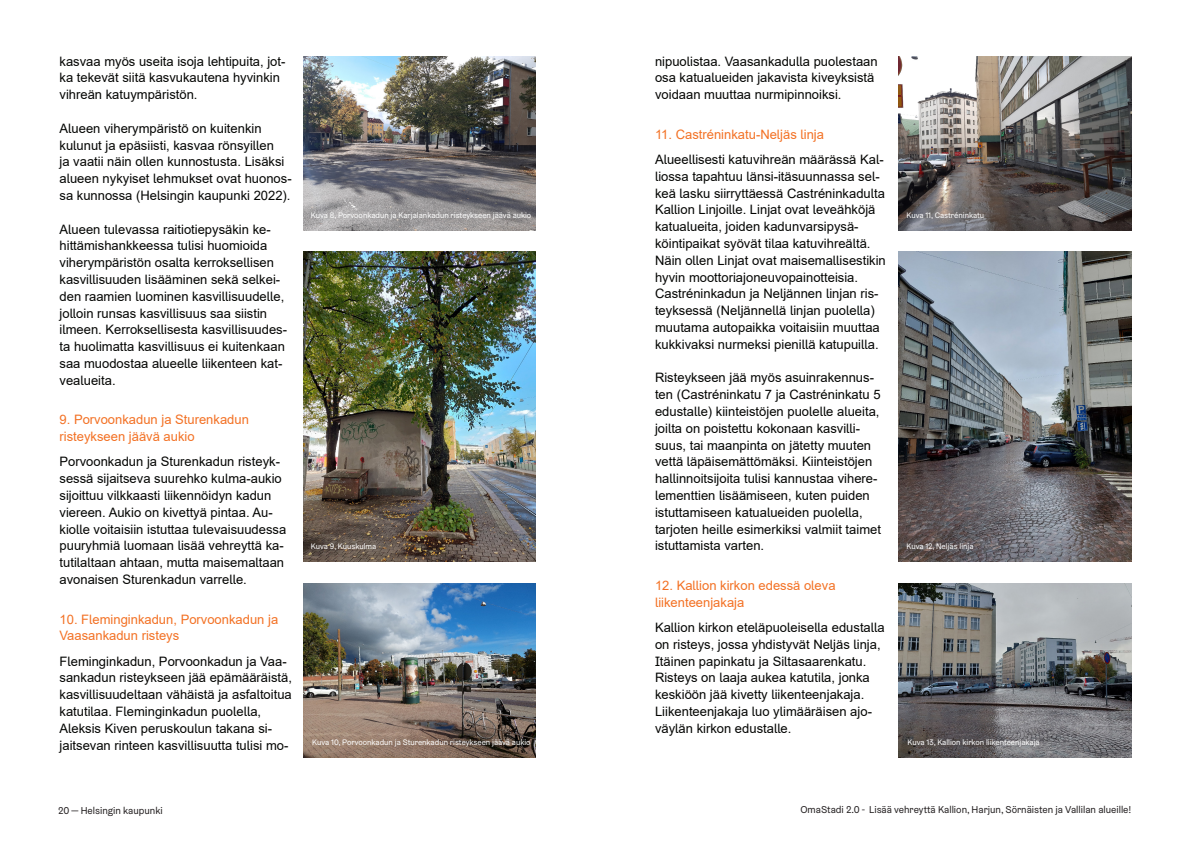
<style>
.page{position:relative;width:1191px;height:842px;background:#fff}
.page>*{position:absolute;margin:0;border:0;box-sizing:border-box;transform-origin:0 0}
.Leipis_14_pt{font:13px/16.8px "Arial";color:#040503}
.Leipis_14_pt-2{font:13px/16.8px "Arial";color:#f37124}
.t1{font:10px "Helsinki Grotesk";color:#231f20}
.Kuvateksti{font:8px "Helsinki Grotesk";color:#fff}
</style>
<div class="page">
<img style="left:303px;top:56px;width:233px;height:174px">
<img style="left:303px;top:252px;width:233px;height:310px">
<img style="left:303px;top:583px;width:233px;height:175px">
<img style="left:899px;top:56px;width:232px;height:174px">
<img style="left:899px;top:252px;width:232px;height:310px">
<img style="left:899px;top:583px;width:232px;height:175px">
<p class="Leipis_14_pt" style="left:60px;top:53px;width:227px">kasvaa myös useita isoja lehtipuita, jot&shy;ka tekevät siitä kasvukautena hyvinkin vihreän katuympäristön.</p>
<p class="Leipis_14_pt" style="left:60px;top:120px;width:234px">Alueen viherympäristö on kuitenkin kulunut ja epäsiisti, kasvaa rönsyillen<br>ja vaatii näin ollen kunnostusta. Lisäksi alueen nykyiset lehmukset ovat huonos&shy;sa kunnossa (Helsingin kaupunki 2022).</p>
<p class="Leipis_14_pt" style="left:60px;top:221px;width:229px">Alueen tulevassa raitiotiepysäkin ke&shy;hittämishankkeessa tulisi huomioida viherympäristön osalta kerroksellisen kasvillisuuden lisääminen sekä selkei&shy;den raamien luominen kasvillisuudelle, jolloin runsas kasvillisuus saa siistin ilmeen. Kerroksellisesta kasvillisuudes&shy;ta huolimatta kasvillisuus ei kuitenkaan saa muodostaa alueelle liikenteen kat&shy;vealueita.</p>
<p class="Leipis_14_pt-2" style="left:60px;top:411px;width:191px">9. Porvoonkadun ja Sturenkadun</p>
<p class="Leipis_14_pt-2" style="left:60px;top:428px;width:137px">risteykseen jäävä aukio</p>
<p class="Leipis_14_pt" style="left:60px;top:453px;width:228px">Porvoonkadun ja Sturenkadun risteyk&shy;sessä sijaitseva suurehko kulma-aukio sijoittuu vilkkaasti liikennöidyn kadun viereen. Aukio on kivettyä pintaa. Au&shy;kiolle voitaisiin istuttaa tulevaisuudessa puuryhmiä luomaan lisää vehreyttä ka&shy;tutilaltaan ahtaan, mutta maisemaltaan avonaisen Sturenkadun varrelle.</p>
<p class="Leipis_14_pt-2" style="left:60px;top:610px;width:220px">10. Fleminginkadun, Porvoonkadun ja<br>Vaasankadun risteys</p>
<p class="Leipis_14_pt" style="left:60px;top:653px;width:234px">Fleminginkadun, Porvoonkadun ja Vaa&shy;sankadun risteykseen jää epämääräistä, kasvillisuudeltaan vähäistä ja asfaltoitua katutilaa. Fleminginkadun puolella, Aleksis Kiven peruskoulun takana si&shy;jaitsevan rinteen kasvillisuutta tulisi mo-</p>
<p class="Kuvateksti" style="left:311px;top:210px;width:222px">Kuva 8, Porvoonkadun ja Karjalankadun risteykseen jäävä aukio</p>
<p class="Kuvateksti" style="left:311px;top:541px;width:67px">Kuva 9, Kuuskulma</p>
<p class="Kuvateksti" style="left:312px;top:737px;width:220px">Kuva 10, Porvoonkadun ja Sturenkadun risteykseen jäävä aukio</p>
<p class="Leipis_14_pt" style="left:655px;top:53px;width:224px">nipuolistaa. Vaasankadulla puolestaan osa katualueiden jakavista kiveyksistä voidaan muuttaa nurmipinnoiksi.</p>
<p class="Leipis_14_pt-2" style="left:655px;top:126px;width:170px">11. Castréninkatu-Neljäs linja</p>
<p class="Leipis_14_pt" style="left:655px;top:151px;width:232px">Alueellisesti katuvihreän määrässä Kal&shy;liossa tapahtuu länsi-itäsuunnassa sel&shy;keä lasku siirryttäessä Castréninkadulta Kallion Linjoille. Linjat ovat leveähköjä katualueita, joiden kadunvarsipysä&shy;köintipaikat syövät tilaa katuvihreältä.<br>Näin ollen Linjat ovat maisemallisestikin hyvin moottoriajoneuvopainotteisia.<br>Castréninkadun ja Neljännen linjan ris&shy;teyksessä (Neljännellä linjan puolella) muutama autopaikka voitaisiin muuttaa kukkivaksi nurmeksi pienillä katupuilla.</p>
<p class="Leipis_14_pt" style="left:655px;top:369px;width:227px">Risteykseen jää myös asuinrakennus&shy;ten (Castréninkatu 7 ja Castréninkatu 5 edustalle) kiinteistöjen puolelle alueita, joilta on poistettu kokonaan kasvilli&shy;suus, tai maanpinta on jätetty muuten vettä läpäisemättömäksi. Kiinteistöjen hallinnoitsijoita tulisi kannustaa vihere&shy;lementtien lisäämiseen, kuten puiden istuttamiseen katualueiden puolella, tarjoten heille esimerkiksi valmiit taimet istuttamista varten.</p>
<p class="Leipis_14_pt-2" style="left:655px;top:577px;width:182px">12. Kallion kirkon edessä oleva</p>
<p class="Leipis_14_pt-2" style="left:655px;top:594px;width:91px">liikenteenjakaja</p>
<p class="Leipis_14_pt" style="left:655px;top:619px;width:231px">Kallion kirkon eteläpuoleisella edustalla on risteys, jossa yhdistyvät Neljäs linja, Itäinen papinkatu ja Siltasaarenkatu.<br>Risteys on laaja aukea katutila, jonka keskiöön jää kivetty liikenteenjakaja.<br>Liikenteenjakaja luo ylimääräisen ajo&shy;väylän kirkon edustalle.</p>
<p class="Kuvateksti" style="left:906px;top:210px;width:79px">Kuva 11, Castréninkatu</p>
<p class="Kuvateksti" style="left:906px;top:541px;width:69px">Kuva 12, Neljäs linja</p>
<p class="Kuvateksti" style="left:907px;top:737px;width:134px">Kuva 13, Kallion kirkon liikenteenjakaja</p>
<p class="t1" style="left:58px;top:804px;width:106px">20 — Helsingin kaupunki</p>
<p class="t1" style="left:800px;top:803px;width:332px">OmaStadi 2.0 - Lisää vehreyttä Kallion, Harjun, Sörnäisten ja Vallilan alueille!</p>
</div>
